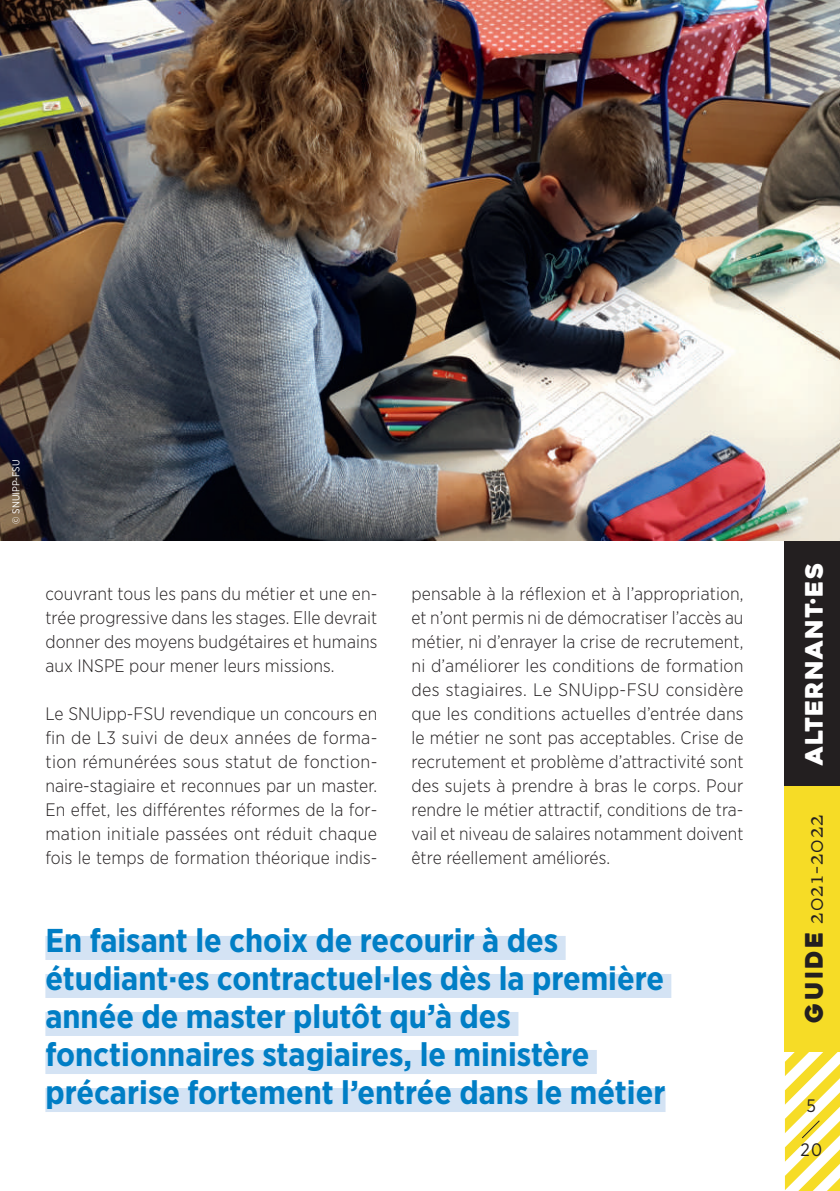
<style>
.page{position:relative;width:840px;height:1191px;background:#fff}
.page>*{position:absolute;margin:0;border:0;box-sizing:border-box;transform-origin:0 0}
.t1{font:700 33px/38px "Gotham Narrow";color:#007ec5}
.t2{font:24px "Freight Text Pro";letter-spacing:.05em;color:#231f20}
.t3{font:24px "Heavitas";letter-spacing:.05em;color:#fff}
.t4{font:300 18px/24px "Gotham Narrow";letter-spacing:.005em;color:#231f20;text-align:justify}
.t5{font:18px "Gotham Narrow";color:#231f20}
.t6{font:10px "Gotham Narrow";color:#fff}
.s1{font-family:"Heavitas"}
</style>
<div class="page">
<div style="left:784px;top:540px;width:55px;height:247px;background:#231f20"></div>
<div style="left:784px;top:786px;width:55px;height:265px;background:#f6dc26"></div>
<svg style="left:784px;top:1051px;width:55px;height:140px"></svg>
<img style="left:0;top:0;width:839px;height:540px">
<div style="left:45px;top:936px;width:520px;height:24px;background:#d4e3f4"></div>
<div style="left:45px;top:974px;width:626px;height:24px;background:#d4e3f4"></div>
<div style="left:45px;top:1012px;width:473px;height:24px;background:#d4e3f4"></div>
<div style="left:45px;top:1050px;width:551px;height:24px;background:#d4e3f4"></div>
<div style="left:45px;top:1088px;width:620px;height:24px;background:#d4e3f4"></div>
<p class="t6" style="left:10px;top:523px;width:66px;rotate:-90deg">© SNUIPP-FSU</p>
<p class="t4" style="left:45px;top:581px;width:333px">couvrant tous les pans du métier et une en&shy;trée progressive dans les stages. Elle devrait donner des moyens budgétaires et humains aux INSPE pour mener leurs missions.</p>
<p class="t4" style="left:45px;top:701px;width:333px">Le SNUipp-FSU revendique un concours en fin de L3 suivi de deux années de forma&shy;tion rémunérées sous statut de fonction&shy;naire-stagiaire et reconnues par un master.<br>En effet, les différentes réformes de la for&shy;mation initiale passées ont réduit chaque fois le temps de formation théorique indis-</p>
<p class="t4" style="left:411px;top:581px;width:333px">pensable à la réflexion et à l’appropriation, et n’ont permis ni de démocratiser l’accès au métier, ni d’enrayer la crise de recrutement, ni d’améliorer les conditions de formation des stagiaires. Le SNUipp-FSU considère que les conditions actuelles d’entrée dans le métier ne sont pas acceptables. Crise de recrutement et problème d’attractivité sont des sujets à prendre à bras le corps. Pour rendre le métier attractif, conditions de tra&shy;vail et niveau de salaires notamment doivent être réellement améliorés.</p>
<h1 class="t1" style="left:45px;top:921px;width:621px">En faisant le choix de recourir à des étudiant·es contractuel·les dès la première année de master plutôt qu’à des fonctionnaires stagiaires, le ministère précarise fortement l’entrée dans le métier</h1>
<h2 class="t3" style="left:799px;top:764px;width:203px;rotate:-90deg">alternant·Es</h2>
<h2 class="t2" style="left:799px;top:1022px;width:209px;rotate:-90deg"><span class="s1">GUIDE</span> 2021-2022</h2>
<p class="t5" style="left:806px;top:1094px;width:11px">5</p>
<p class="t5" style="left:800px;top:1138px;width:23px">20</p>
</div>
